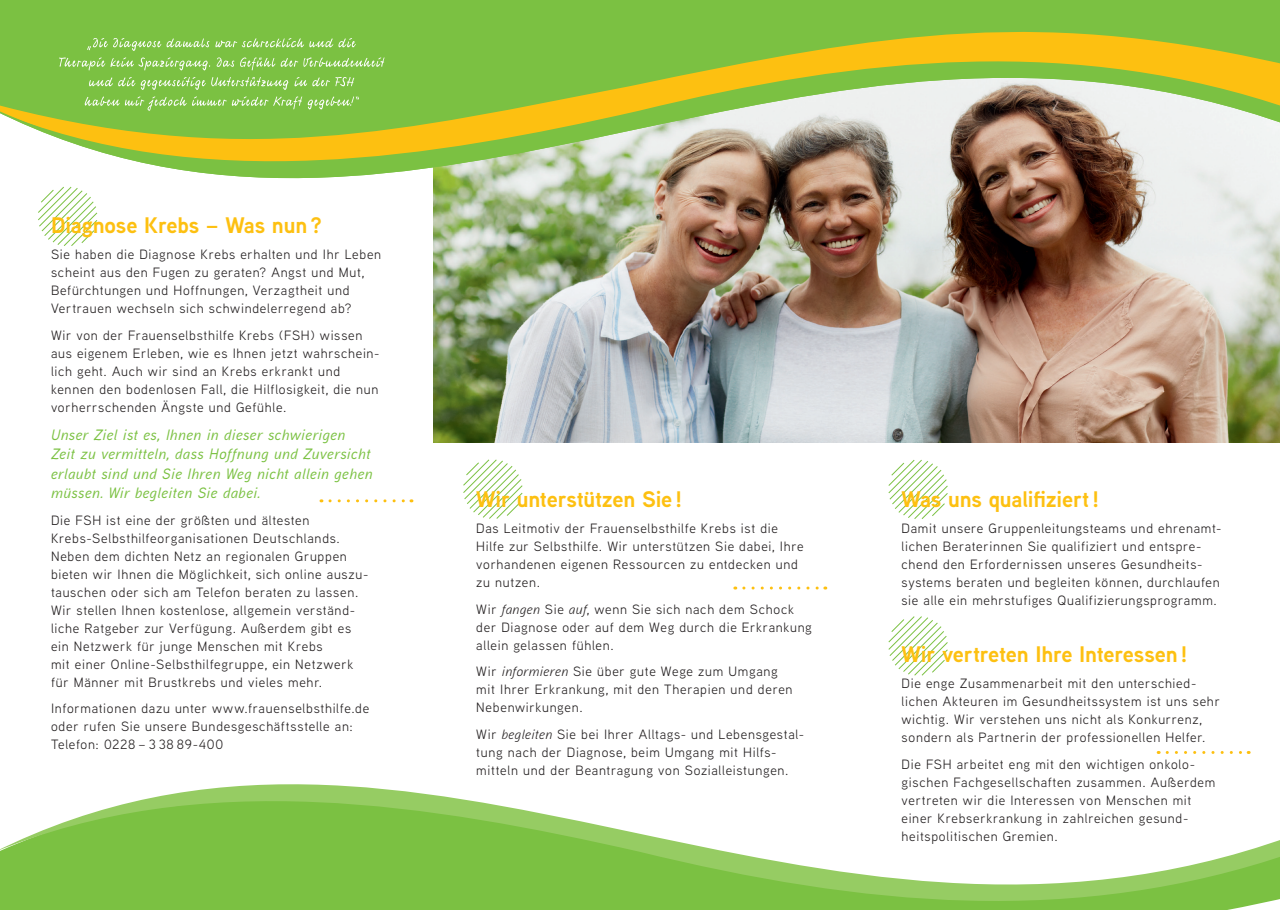
<style>
.page{position:relative;width:1280px;height:910px;background:#fff}
.page>*{position:absolute;margin:0;border:0;box-sizing:border-box;transform-origin:0 0}
.t1{font:700 22.5px "Aaux Next";letter-spacing:-.01em;color:#fdc011}
.t2{font:italic 500 15px/19.5px "Aaux Next";letter-spacing:.04em;color:#7bc142}
.t3{font:13.5px/18px "Aaux Next";letter-spacing:.055em;color:#231f20}
.s1{font-style:italic}
</style>
<div class="page">
<img style="left:434px;top:323px;width:846px;height:119px">
<svg style="left:330px;top:499px;width:82px;height:3px"></svg>
<svg style="left:744px;top:586px;width:82px;height:3px"></svg>
<img style="left:0;top:0;width:1280px;height:323px">
<svg style="left:117px;top:751px;width:1163px;height:159px"></svg>
<svg style="left:0;top:806px;width:827px;height:104px;background:#91cb61"></svg>
<svg style="left:463px;top:459px;width:60px;height:60px"></svg>
<svg style="left:888px;top:459px;width:60px;height:60px"></svg>
<svg style="left:888px;top:616px;width:60px;height:60px"></svg>
<svg style="left:85px;top:96px;width:274px;height:15px;background:#8eca5d"></svg>
<svg style="left:89px;top:77px;width:265px;height:13px;background:#92cb63"></svg>
<svg style="left:59px;top:57px;width:325px;height:13px;background:#92cb63"></svg>
<svg style="left:87px;top:38px;width:269px;height:13px;background:#91cb61"></svg>
<h1 class="t1" style="left:51px;top:209px;width:273px">Diagnose Krebs – Was nun?</h1>
<p class="t3" style="left:51px;top:245px;width:332px">Sie haben die Diagnose Krebs erhalten und Ihr Leben scheint aus den Fugen zu geraten? Angst und Mut, Befürchtungen und Hoffnungen, Verzagtheit und Vertrauen wechseln sich schwindelerregend ab?</p>
<p class="t3" style="left:51px;top:325px;width:330px">Wir von der Frauenselbsthilfe Krebs (FSH) wissen aus eigenem Erleben, wie es Ihnen jetzt wahrschein&shy;lich geht. Auch wir sind an Krebs erkrankt und kennen den bodenlosen Fall, die Hilflosigkeit, die nun vorherrschenden Ängste und Gefühle.</p>
<p class="t2" style="left:51px;top:424px;width:323px">Unser Ziel ist es, Ihnen in dieser schwierigen Zeit zu vermitteln, dass Hoffnung und Zuversicht erlaubt sind und Sie Ihren Weg nicht allein gehen müssen. Wir begleiten Sie dabei.</p>
<p class="t3" style="left:51px;top:510px;width:317px">Die FSH ist eine der größten und ältesten Krebs-Selbsthilfeorganisationen Deutschlands.<br>Neben dem dichten Netz an regionalen Gruppen bieten wir Ihnen die Möglichkeit, sich online auszu&shy;tauschen oder sich am Telefon beraten zu lassen.<br>Wir stellen Ihnen kostenlose, allgemein verständ&shy;liche Ratgeber zur Verfügung. Außerdem gibt es ein Netzwerk für junge Menschen mit Krebs<br>mit einer Online-Selbsthilfegruppe, ein Netzwerk für Männer mit Brustkrebs und vieles mehr.</p>
<p class="t3" style="left:51px;top:699px;width:320px">Informationen dazu unter www.frauenselbsthilfe.de oder rufen Sie unsere Bundesgeschäftsstelle an:<br>Telefon: 0228 – 3 38 89-400</p>
<h1 class="t1" style="left:476px;top:483px;width:208px">Wir unterstützen Sie !</h1>
<p class="t3" style="left:476px;top:519px;width:329px">Das Leitmotiv der Frauenselbsthilfe Krebs ist die Hilfe zur Selbsthilfe. Wir unterstützen Sie dabei, Ihre vorhandenen eigenen Ressourcen zu entdecken und zu nutzen.</p>
<p class="t3" style="left:476px;top:599px;width:337px">Wir <span class="s1">fangen</span> Sie <span class="s1">auf</span>, wenn Sie sich nach dem Schock der Diagnose oder auf dem Weg durch die Erkrankung allein gelassen fühlen.</p>
<p class="t3" style="left:476px;top:662px;width:318px">Wir <span class="s1">informieren</span> Sie über gute Wege zum Umgang mit Ihrer Erkrankung, mit den Therapien und deren<br>Nebenwirkungen.</p>
<p class="t3" style="left:476px;top:724px;width:329px">Wir <span class="s1">begleiten</span> Sie bei Ihrer Alltags- und Lebensgestal&shy;tung nach der Diagnose, beim Umgang mit Hilfs&shy;mitteln und der Beantragung von Sozialleistungen.</p>
<h1 class="t1" style="left:901px;top:483px;width:199px">Was uns qualifiziert!</h1>
<p class="t3" style="left:901px;top:519px;width:320px">Damit unsere Gruppenleitungsteams und ehrenamt&shy;lichen Beraterinnen Sie qualifiziert und entspre&shy;chend den Erfordernissen unseres Gesundheits&shy;systems beraten und begleiten können, durchlaufen sie alle ein mehrstufiges Qualifizierungsprogramm.</p>
<h1 class="t1" style="left:901px;top:638px;width:288px">Wir vertreten Ihre Interessen!</h1>
<p class="t3" style="left:901px;top:674px;width:320px">Die enge Zusammenarbeit mit den unterschied&shy;lichen Akteuren im Gesundheitssystem ist uns sehr wichtig. Wir verstehen uns nicht als Konkurrenz, sondern als Partnerin der professionellen Helfer.</p>
<p class="t3" style="left:901px;top:755px;width:315px">Die FSH arbeitet eng mit den wichtigen onkolo&shy;gischen Fachgesellschaften zusammen. Außerdem vertreten wir die Interessen von Menschen mit einer Krebserkrankung in zahlreichen gesund&shy;heitspolitischen Gremien.</p>
</div>
